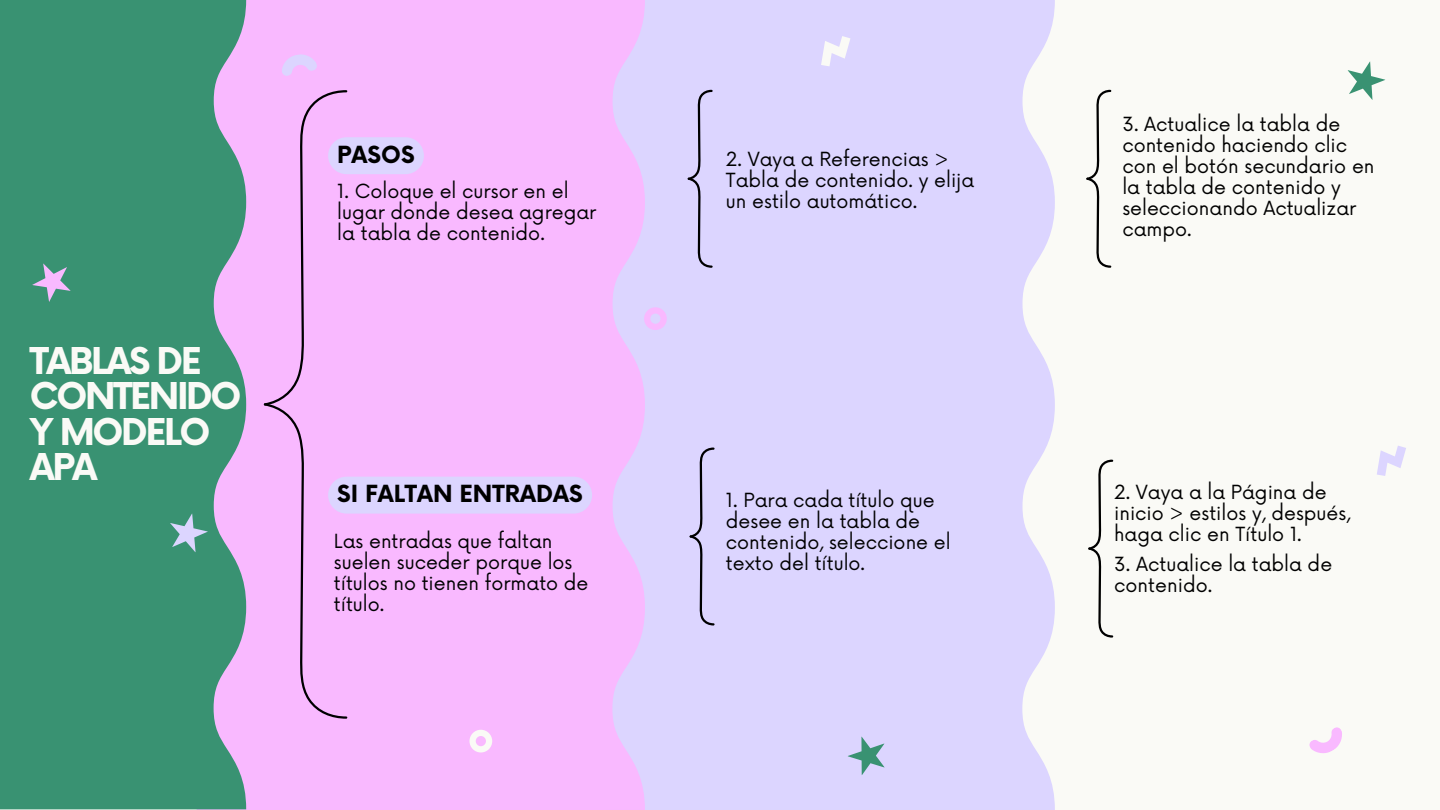
<style>
.page{position:relative;width:1440px;height:810px;background:#fafaf6}
.page>*{position:absolute;margin:0;border:0;box-sizing:border-box;transform-origin:0 0}
.t1{font:700 36px/35.2px "Now";letter-spacing:-.065em;color:#fafaf6}
.t2{font:700 23px "Now";color:#000}
.t3{font:19px/21px "Now";color:#000}
</style>
<div class="page">
<div style="left:645px;top:0;width:410px;height:810px;background:#dcd5ff"></div>
<div style="left:197px;top:0;width:448px;height:810px;background:#f9b9ff"></div>
<div style="left:0;top:0;width:246px;height:809px;background:#399272"></div>
<div style="left:262px;top:89px;width:86px;height:631px;background:#f9b9ff"></div>
<svg style="left:686px;top:89px;width:28px;height:180px;background:#c8c1e7"></svg>
<svg style="left:1086px;top:89px;width:26px;height:179px"></svg>
<svg style="left:688px;top:446px;width:28px;height:181px;background:#c8c1e8"></svg>
<svg style="left:1088px;top:459px;width:26px;height:179px"></svg>
<svg style="left:27px;top:253px;width:54px;height:54px;background:#589889"></svg>
<svg style="left:165px;top:509px;width:46px;height:45px;background:#5ea192"></svg>
<svg style="left:1347px;top:61px;width:39px;height:39px"></svg>
<svg style="left:469px;top:730px;width:23px;height:22px"></svg>
<svg style="left:279px;top:51px;width:39px;height:26px"></svg>
<svg style="left:1377px;top:446px;width:29px;height:30px"></svg>
<div style="left:328px;top:477px;width:264px;height:37px;background:#dcd5ff;border-radius:18px"></div>
<svg style="left:843px;top:728px;width:53px;height:53px;background:#c0c9e7"></svg>
<svg style="left:821px;top:36px;width:29px;height:30px"></svg>
<svg style="left:644px;top:307px;width:23px;height:23px"></svg>
<svg style="left:1309px;top:727px;width:33px;height:27px"></svg>
<div style="left:328px;top:137px;width:96px;height:37px;background:#dcd5ff;border-radius:18px"></div>
<h1 class="t1" style="left:30px;top:346px;width:213px">TABLAS DE<br>CONTENIDO<br>Y MODELO<br>APA</h1>
<p class="t2" style="left:337px;top:142px;width:79px">PASOS</p>
<p class="t3" style="left:337px;top:182px;width:261px">1. Coloque el cursor en el lugar donde desea agregar la tabla de contenido.</p>
<p class="t2" style="left:337px;top:482px;width:247px">SI FALTAN ENTRADAS</p>
<p class="t3" style="left:334px;top:532px;width:256px">Las entradas que faltan suelen suceder porque los títulos no tienen formato de título.</p>
<p class="t3" style="left:726px;top:150px;width:250px">2. Vaya a Referencias &gt;<br>Tabla de contenido. y elija un estilo automático.</p>
<p class="t3" style="left:1122px;top:114px;width:254px">3. Actualice la tabla de contenido haciendo clic con el botón secundario en la tabla de contenido y seleccionando Actualizar campo.</p>
<p class="t3" style="left:726px;top:491px;width:226px">1. Para cada título que desee en la tabla de contenido, seleccione el texto del título.</p>
<p class="t3" style="left:1114px;top:482px;width:238px">2. Vaya a la Página de inicio &gt; estilos y, después, haga clic en Título 1.</p>
<p class="t3" style="left:1114px;top:554px;width:219px">3. Actualice la tabla de contenido.</p>
</div>
